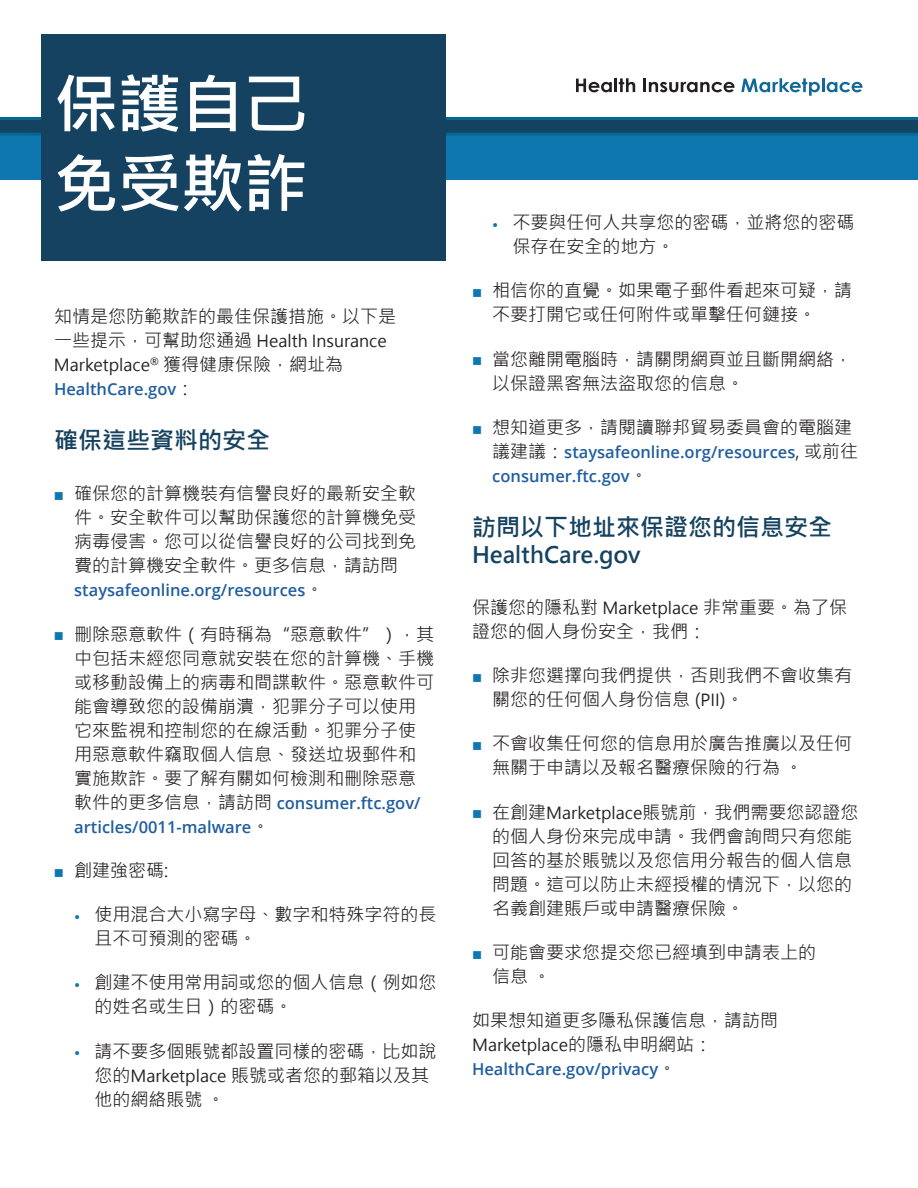
<style>
.page{position:relative;width:918px;height:1188px;background:#fff}
.page>*{position:absolute;margin:0;border:0;box-sizing:border-box;transform-origin:0 0}
.t1{font:700 64.5px/79.5px "Microsoft Jheng Hei";letter-spacing:-.02em;color:#fff}
.H3{font:700 24px "Microsoft Jheng Hei";color:#154260}
.t2{font:700 22.5px "Microsoft Jheng Hei";color:#154260}
.text_bullet{font:18px/24px "Microsoft Jheng Hei";color:#231f20}
.text_no_indent{font:18px "Microsoft Jheng Hei";color:#231f20}
.text_bullet-2{font:600 16.5px/24px "Open Sans";color:#215e9f}
.text_no_indent-2{font:16.5px "Microsoft Jheng Hei";color:#231f20}
.t3{font:13.5px "Wingdings";color:#0e77af}
.s1{font-size:18px}
.s2{font-family:"Microsoft Jheng Hei";font-weight:400;color:#231f20}
.s3{font-family:"Microsoft Jheng Hei";font-weight:400;font-size:18px;color:#231f20}
.s4{color:#0e77af}
.s5{font-size:16.5px}
</style>
<div class="page">
<svg style="left:576px;top:79px;width:36px;height:13px"></svg>
<hr style="left:614px;top:78px;width:3px;height:14px;background:#231f20">
<svg style="left:619px;top:78px;width:16px;height:14px"></svg>
<svg style="left:643px;top:79px;width:92px;height:13px"></svg>
<svg style="left:741px;top:78px;width:79px;height:18px"></svg>
<hr style="left:822px;top:78px;width:3px;height:14px;background:#116897">
<svg style="left:827px;top:82px;width:36px;height:10px"></svg>
<div style="left:0;top:118px;width:918px;height:62px;background:#0e77af"></div>
<svg style="left:0;top:117px;width:918px;height:19px;background:#0e4e71"></svg>
<div style="left:41px;top:35px;width:405px;height:226px;background:#154260"></div>
<h1 class="t1" style="left:54px;top:65px;width:256px">保護自己免受欺詐</h1>
<p class="text_no_indent" style="left:54px;top:305px;width:343px">知情是您防範欺詐的最佳保護措施。以下是</p>
<p class="text_no_indent-2" style="left:54px;top:331px;width:334px"><span class="s1">一些提示，可幫助您通過</span> Health Insurance</p>
<p class="text_bullet-2" style="left:54px;top:353px;width:291px"><span class="s2">Marketplace</span><sup>®</sup> <span class="s3">獲得健康保險，網址為<br></span>HealthCare.gov<span class="s3">：</span></p>
<h2 class="H3" style="left:54px;top:425px;width:217px">確保這些資料的安全</h2>
<p class="t3" style="left:54px;top:489px;width:12px">■</p>
<p class="text_bullet" style="left:74px;top:482px;width:343px">確保您的計算機裝有信譽良好的最新安全軟</p>
<p class="text_bullet" style="left:74px;top:506px;width:343px">件。安全軟件可以幫助保護您的計算機免受</p>
<p class="text_bullet" style="left:74px;top:530px;width:343px">病毒侵害。您可以從信譽良好的公司找到免</p>
<p class="text_bullet" style="left:74px;top:554px;width:325px">費的計算機安全軟件。更多信息，請訪問</p>
<p class="text_bullet-2" style="left:74px;top:578px;width:251px">staysafeonline.org/resources<span class="s3">。</span></p>
<p class="t3" style="left:54px;top:629px;width:12px">■</p>
<p class="text_bullet" style="left:74px;top:622px;width:361px">刪除惡意軟件（有時稱為“惡意軟件”），其</p>
<p class="text_bullet" style="left:74px;top:646px;width:361px">中包括未經您同意就安裝在您的計算機、手機</p>
<p class="text_bullet" style="left:74px;top:670px;width:361px">或移動設備上的病毒和間諜軟件。惡意軟件可</p>
<p class="text_bullet" style="left:74px;top:694px;width:343px">能會導致您的設備崩潰，犯罪分子可以使用</p>
<p class="text_bullet" style="left:74px;top:718px;width:343px">它來監視和控制您的在線活動。犯罪分子使</p>
<p class="text_bullet" style="left:74px;top:742px;width:343px">用惡意軟件竊取個人信息、發送垃圾郵件和</p>
<p class="text_bullet" style="left:74px;top:766px;width:343px">實施欺詐。要了解有關如何檢測和刪除惡意</p>
<p class="text_bullet-2" style="left:74px;top:790px;width:348px"><span class="s3">軟件的更多信息，請訪問</span> consumer.ftc.gov/</p>
<p class="text_bullet-2" style="left:74px;top:814px;width:197px">articles/0011-malware<span class="s3">。</span></p>
<p class="t3" style="left:54px;top:865px;width:12px">■</p>
<p class="text_bullet" style="left:74px;top:858px;width:96px">創建強密碼:</p>
<p class="text_bullet" style="left:94px;top:902px;width:343px;text-indent:-20px"><span class="s4">•</span> 使用混合大小寫字母、數字和特殊字符的長且不可預測的密碼。</p>
<p class="text_bullet" style="left:94px;top:971px;width:343px;text-indent:-20px"><span class="s4">•</span> 創建不使用常用詞或您的個人信息（例如您的姓名或生日）的密碼。</p>
<p class="text_bullet" style="left:94px;top:1039px;width:344px;text-indent:-20px"><span class="s4">•</span> 請不要多個賬號都設置同樣的密碼，比如說您的<span class="s5">Marketplace</span> 賬號或者您的郵箱以及其他的網絡賬號 。</p>
<p class="text_bullet" style="left:513px;top:211px;width:343px;text-indent:-20px"><span class="s4">•</span> 不要與任何人共享您的密碼，並將您的密碼保存在安全的地方。</p>
<p class="t3" style="left:472px;top:286px;width:12px">■</p>
<p class="text_bullet" style="left:492px;top:279px;width:361px">相信你的直覺。如果電子郵件看起來可疑，請</p>
<p class="text_bullet" style="left:492px;top:303px;width:325px">不要打開它或任何附件或單擊任何鏈接。</p>
<p class="t3" style="left:472px;top:354px;width:12px">■</p>
<p class="text_bullet" style="left:492px;top:347px;width:361px">當您離開電腦時，請關閉網頁並且斷開網絡，</p>
<p class="text_bullet" style="left:492px;top:371px;width:253px">以保證黑客無法盜取您的信息。</p>
<p class="t3" style="left:472px;top:423px;width:12px">■</p>
<p class="text_bullet" style="left:492px;top:415px;width:361px">想知道更多，請閱讀聯邦貿易委員會的電腦建</p>
<p class="text_bullet-2" style="left:492px;top:440px;width:367px"><span class="s3">議建議：</span>staysafeonline.org/resources<span class="s3">, 或前往</span></p>
<p class="text_bullet-2" style="left:492px;top:464px;width:157px">consumer.ftc.gov<span class="s3">。</span></p>
<h2 class="H3" style="left:472px;top:512px;width:361px">訪問以下地址來保證您的信息安全</h2>
<p class="t2" style="left:472px;top:541px;width:170px">HealthCare.gov</p>
<p class="text_no_indent" style="left:472px;top:596px;width:377px">保護您的隱私對 <span class="s5">Marketplace</span> 非常重要。為了保</p>
<p class="text_no_indent" style="left:472px;top:620px;width:235px">證您的個人身份安全，我們：</p>
<p class="t3" style="left:472px;top:671px;width:12px">■</p>
<p class="text_bullet" style="left:492px;top:664px;width:361px">除非您選擇向我們提供，否則我們不會收集有</p>
<p class="text_bullet" style="left:492px;top:688px;width:253px">關您的任何個人身份信息 (<span class="s5">PII</span>)。</p>
<p class="t3" style="left:472px;top:739px;width:12px">■</p>
<p class="text_bullet" style="left:492px;top:732px;width:361px">不會收集任何您的信息用於廣告推廣以及任何</p>
<p class="text_bullet" style="left:492px;top:756px;width:312px">無關于申請以及報名醫療保險的行為 。</p>
<p class="t3" style="left:472px;top:807px;width:12px">■</p>
<p class="text_bullet" style="left:492px;top:800px;width:368px">在創建<span class="s5">Marketplace</span>賬號前，我們需要您認證您</p>
<p class="text_bullet" style="left:492px;top:824px;width:361px">的個人身份來完成申請。我們會詢問只有您能</p>
<p class="text_bullet" style="left:492px;top:848px;width:361px">回答的基於賬號以及您信用分報告的個人信息</p>
<p class="text_bullet" style="left:492px;top:872px;width:361px">問題。這可以防止未經授權的情況下，以您的</p>
<p class="text_bullet" style="left:492px;top:896px;width:253px">名義創建賬戶或申請醫療保險。</p>
<p class="t3" style="left:472px;top:948px;width:12px">■</p>
<p class="text_bullet" style="left:492px;top:940px;width:325px">可能會要求您提交您已經填到申請表上的</p>
<p class="text_bullet" style="left:492px;top:964px;width:60px">信息 。</p>
<p class="text_no_indent" style="left:472px;top:1009px;width:307px">如果想知道更多隱私保護信息，請訪問</p>
<p class="text_bullet-2" style="left:472px;top:1033px;width:242px"><span class="s2">Marketplace</span><span class="s3">的隱私申明網站：<br></span>HealthCare.gov/privacy<span class="s3">。</span></p>
</div>
